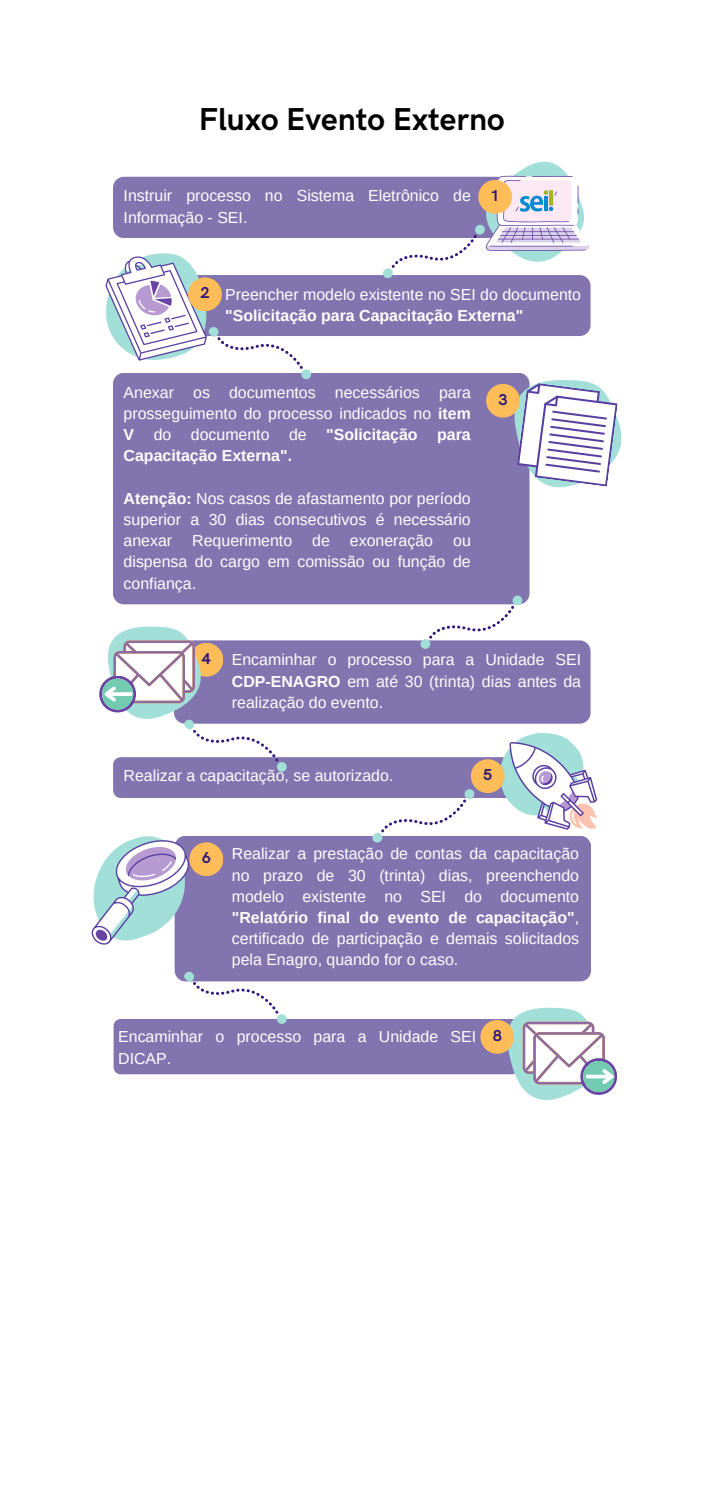
<style>
.page{position:relative;width:702px;height:1489px;background:#fff}
.page>*{position:absolute;margin:0;border:0;box-sizing:border-box;transform-origin:0 0}
.t1{font:700 31.75px "HK Grotesk";color:#000}
.t2{font:16px/21.2px "Arimo";color:#fff;text-align:justify}
.t3{font:700 16px "HK Grotesk";color:#2f187b}
.s1{font-weight:700}
</style>
<div class="page">
<div style="left:113px;top:177px;width:416px;height:61px;background:#8274af;border-radius:11px"></div>
<div style="left:113px;top:373px;width:416px;height:231px;background:#8274af;border-radius:11px"></div>
<svg style="left:493px;top:373px;width:129px;height:137px"></svg>
<div style="left:486px;top:384px;width:33px;height:34px;background:#ffbd59;border-radius:50%"></div>
<div style="left:174px;top:640px;width:416px;height:84px;background:#8274af;border-radius:11px"></div>
<div style="left:174px;top:275px;width:416px;height:61px;background:#8274af;border-radius:11px"></div>
<div style="left:113px;top:757px;width:416px;height:41px;background:#8274af;border-radius:8px"></div>
<svg style="left:482px;top:714px;width:116px;height:126px"></svg>
<div style="left:470px;top:759px;width:34px;height:34px;background:#ffbd59;border-radius:50%"></div>
<div style="left:174px;top:836px;width:416px;height:145px;background:#8274af;border-radius:11px"></div>
<svg style="left:91px;top:836px;width:111px;height:113px"></svg>
<div style="left:189px;top:842px;width:34px;height:34px;background:#ffbd59;border-radius:50%"></div>
<div style="left:113px;top:1019px;width:405px;height:55px;background:#8274af;border-radius:7px"></div>
<svg style="left:486px;top:1007px;width:131px;height:93px"></svg>
<div style="left:480px;top:1020px;width:34px;height:34px;background:#ffbd59;border-radius:50%"></div>
<svg style="left:105px;top:253px;width:207px;height:129px"></svg>
<svg style="left:418px;top:595px;width:106px;height:54px"></svg>
<svg style="left:372px;top:778px;width:104px;height:65px"></svg>
<svg style="left:380px;top:161px;width:211px;height:129px"></svg>
<svg style="left:99px;top:626px;width:190px;height:157px"></svg>
<svg style="left:183px;top:971px;width:106px;height:53px"></svg>
<p class="t1" style="left:199px;top:101px;width:307px">Fluxo Evento Externo</p>
<p class="t2" style="left:123px;top:185px;width:348px">Instruir processo no Sistema Eletrônico de<br>Informação - SEI.</p>
<p class="t3" style="left:490px;top:187px;width:11px">1</p>
<p class="t3" style="left:200px;top:284px;width:11px">2</p>
<p class="t2" style="left:225px;top:284px;width:357px">Preencher modelo existente no SEI do documento <span class="s1">"Solicitação para Capacitação Externa"</span></p>
<p class="t2" style="left:123px;top:381px;width:348px">Anexar os documentos necessários para prosseguimento do processo indicados no <span class="s1">item V</span> do documento de <span class="s1">"Solicitação para Capacitação Externa".</span></p>
<p class="t2" style="left:123px;top:487px;width:348px"><span class="s1">Atenção:</span> Nos casos de afastamento por período superior a 30 dias consecutivos é necessário anexar</p>
<p class="t2" style="left:192px;top:530px;width:101px">Requerimento</p>
<p class="t2" style="left:312px;top:530px;width:19px">de</p>
<p class="t2" style="left:350px;top:530px;width:85px">exoneração</p>
<p class="t2" style="left:123px;top:530px;width:348px;text-indent:329px">ou dispensa do cargo em comissão ou função de confiança.</p>
<p class="t3" style="left:498px;top:390px;width:11px">3</p>
<p class="t3" style="left:202px;top:649px;width:11px">4</p>
<p class="t2" style="left:232px;top:649px;width:350px">Encaminhar o processo para a Unidade SEI <span class="s1">CDP-ENAGRO</span> em até 30 (trinta) dias antes da realização do evento.</p>
<p class="t2" style="left:123px;top:765px;width:271px">Realizar a capacitação, se autorizado.</p>
<p class="t3" style="left:483px;top:766px;width:11px">5</p>
<p class="t3" style="left:202px;top:849px;width:11px">6</p>
<p class="t2" style="left:232px;top:843px;width:348px">Realizar a prestação de contas da capacitação no prazo de 30 (trinta) dias, preenchendo modelo existente no SEI do documento <span class="s1">"Relatório final do evento de capacitação"</span>, certificado de participação e demais solicitados pela Enagro, quando for o caso.</p>
<p class="t2" style="left:118px;top:1026px;width:359px">Encaminhar o processo para a Unidade SEI<br>DICAP.</p>
<p class="t3" style="left:492px;top:1026px;width:11px">8</p>
</div>
